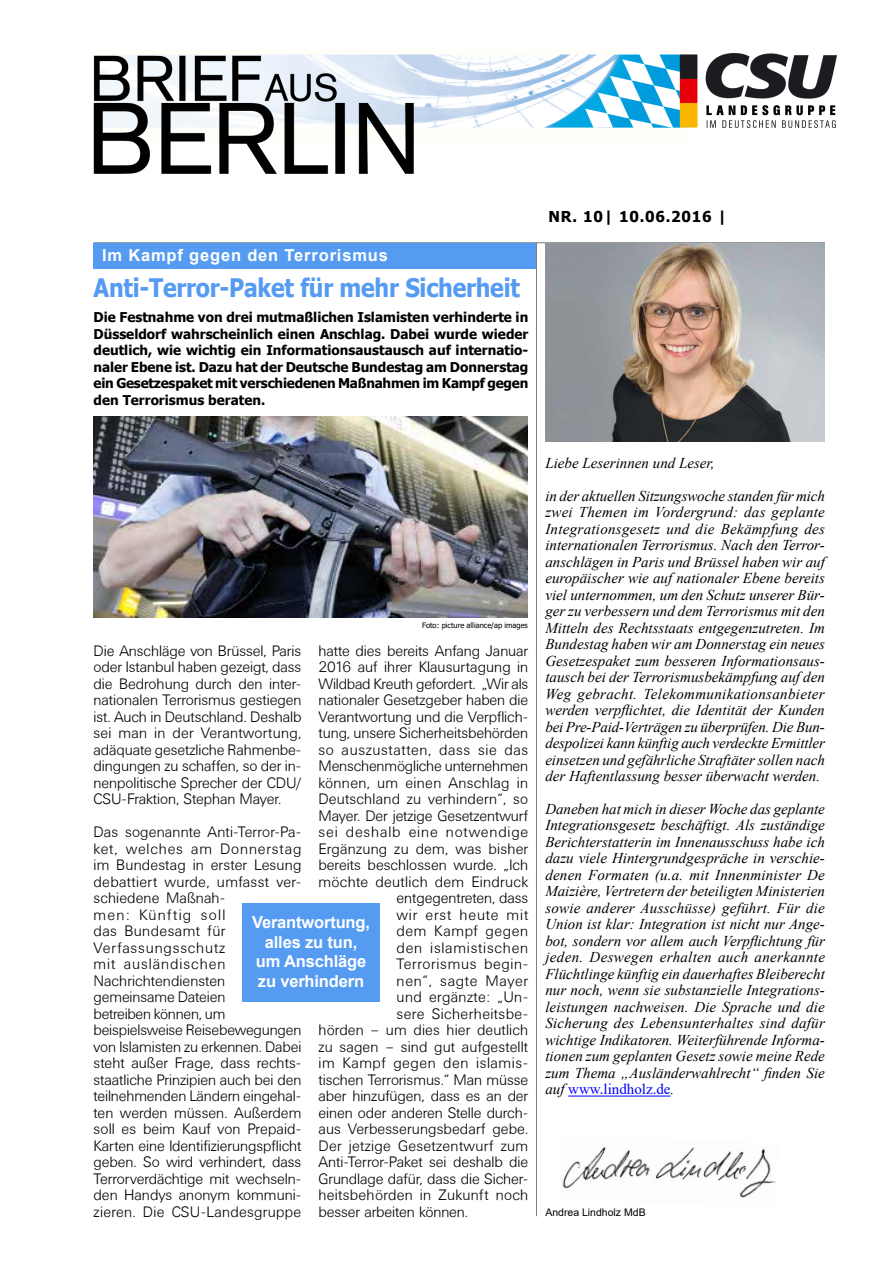
<style>
.page{position:relative;width:893px;height:1263px;background:#fff}
.page>*{position:absolute;margin:0;border:0;box-sizing:border-box;transform-origin:0 0}
._01_BaB_Überschrift{font:700 25.5px "Tahoma";letter-spacing:-.01em;color:#559bf2;scale:.9 1}
._14_BaB_Zitat_Text{font:700 16.5px/19.5px "Arial";letter-spacing:-.01em;color:#fff;text-align:center}
._01_BaB_Überschrift-2{font:700 16.5px "Arial";letter-spacing:.05em;color:#fff}
._06_BaB_1__Seite{font:italic 15px/16.5px "Times New Roman";color:#000;text-align:justify}
._04_BaB_Fließtext{font:300 15px/16.5px "Univers BSK";letter-spacing:-.005em;color:#000;text-align:justify}
._04_BaB_Fließtext-2{font:300 15px "Univers BSK";letter-spacing:.015em;color:#000}
._04_BaB_Fließtext-3{font:300 15px "Univers BSK";letter-spacing:.035em;color:#000}
._04_BaB_Fließtext-4{font:300 15px "Univers BSK";letter-spacing:.05em;color:#000}
._04_BaB_Fließtext-5{font:300 15px "Univers BSK";letter-spacing:.02em;color:#000}
._04_BaB_Fließtext-6{font:300 15px "Univers BSK";letter-spacing:.045em;color:#000}
._04_BaB_Fließtext-7{font:300 15px "Univers BSK";letter-spacing:.03em;color:#000}
._05_BaB_Datum{font:700 15px "Tahoma";letter-spacing:.05em;color:#000}
._03_BaB_Teaser{font:700 13.5px/16.5px "Tahoma";letter-spacing:-.015em;color:#000;text-align:justify}
._07_BaB_Name_MdB{font:10.5px "Arial";color:#000}
._13_BaB_Rechtevermer{font:7.5px "Tahoma";color:#000}
.s1{font-style:normal;color:#00f}
</style>
<div class="page">
<hr style="left:94px;top:242px;width:731px;height:1px;background:#7b7c7e">
<hr style="left:536px;top:242px;width:1px;height:974px;background:#7b7c7e">
<div style="left:94px;top:243px;width:442px;height:25px;background:#559bf2"></div>
<hr style="left:568px;top:1096px;width:103px;height:1px;background:#00f">
<img style="left:93px;top:416px;width:435px;height:202px">
<div style="left:242px;top:904px;width:138px;height:98px;background:#559bf2"></div>
<img style="left:94px;top:53px;width:743px;height:120px">
<img style="left:562px;top:1147px;width:214px;height:51px">
<img style="left:545px;top:243px;width:280px;height:198px">
<p class="_01_BaB_Überschrift-2" style="left:102px;top:244px;width:287px">Im Kampf gegen den Terrorismus</p>
<p class="_01_BaB_Überschrift" style="left:94px;top:270px;width:475px">Anti-Terror-Paket für mehr Sicherheit</p>
<p class="_03_BaB_Teaser" style="left:94px;top:310px;width:436px">Die Festnahme von drei mutmaßlichen Islamisten verhinderte in Düsseldorf wahrscheinlich einen Anschlag. Dabei wurde wieder deutlich, wie wichtig ein Informationsaustausch auf internatio&shy;naler Ebene ist. Dazu hat der Deutsche Bundestag am Donnerstag ein Gesetzespaket mit verschiedenen Maßnahmen im Kampf gegen den Terrorismus beraten.</p>
<p class="_05_BaB_Datum" style="left:549px;top:206px;width:180px">NR. 10| 10.06.2016 |</p>
<p class="_13_BaB_Rechtevermer" style="left:422px;top:620px;width:107px">Foto: picture alliance/ap images</p>
<p class="_04_BaB_Fließtext" style="left:318px;top:642px;width:211px">hatte dies bereits Anfang Januar</p>
<p class="_04_BaB_Fließtext" style="left:318px;top:659px;width:211px">2016 auf ihrer Klausurtagung in</p>
<p class="_04_BaB_Fließtext" style="left:318px;top:675px;width:211px">Wildbad Kreuth gefordert. „Wir als</p>
<p class="_04_BaB_Fließtext" style="left:318px;top:692px;width:211px">nationaler Gesetzgeber haben die</p>
<p class="_04_BaB_Fließtext" style="left:318px;top:708px;width:211px">Verantwortung und die Verpflich-</p>
<p class="_04_BaB_Fließtext" style="left:318px;top:725px;width:211px">tung, unsere Sicherheitsbehörden</p>
<p class="_04_BaB_Fließtext-3" style="left:318px;top:741px;width:211px">so auszustatten, dass sie das</p>
<p class="_04_BaB_Fließtext" style="left:318px;top:758px;width:211px">Menschenmögliche unternehmen</p>
<p class="_04_BaB_Fließtext-2" style="left:318px;top:774px;width:211px">können, um einen Anschlag in</p>
<p class="_04_BaB_Fließtext" style="left:318px;top:791px;width:211px">Deutschland zu verhindern“, so</p>
<p class="_04_BaB_Fließtext" style="left:318px;top:807px;width:211px">Mayer. Der jetzige Gesetzentwurf</p>
<p class="_04_BaB_Fließtext-4" style="left:318px;top:824px;width:211px">sei deshalb eine notwendige</p>
<p class="_04_BaB_Fließtext" style="left:318px;top:840px;width:211px">Ergänzung zu dem, was bisher</p>
<p class="_04_BaB_Fließtext" style="left:318px;top:857px;width:211px">bereits beschlossen wurde. „Ich</p>
<p class="_04_BaB_Fließtext-2" style="left:318px;top:873px;width:211px">möchte deutlich dem Eindruck</p>
<p class="_04_BaB_Fließtext" style="left:397px;top:890px;width:133px">entgegentreten, dass</p>
<p class="_04_BaB_Fließtext-4" style="left:397px;top:906px;width:133px">wir erst heute mit</p>
<p class="_04_BaB_Fließtext-3" style="left:397px;top:923px;width:133px">dem Kampf gegen</p>
<p class="_04_BaB_Fließtext-6" style="left:397px;top:939px;width:133px">den islamistischen</p>
<p class="_04_BaB_Fließtext-3" style="left:397px;top:956px;width:133px">Terrorismus begin-</p>
<p class="_04_BaB_Fließtext-6" style="left:397px;top:972px;width:133px">nen“, sagte Mayer</p>
<p class="_04_BaB_Fließtext-5" style="left:397px;top:989px;width:133px">und ergänzte: „Un-</p>
<p class="_04_BaB_Fließtext-5" style="left:397px;top:1005px;width:133px">sere Sicherheitsbe-</p>
<p class="_04_BaB_Fließtext" style="left:318px;top:1022px;width:211px">hörden – um dies hier deutlich</p>
<p class="_04_BaB_Fließtext" style="left:318px;top:1038px;width:211px">zu sagen – sind gut aufgestellt</p>
<p class="_04_BaB_Fließtext-7" style="left:318px;top:1055px;width:211px">im Kampf gegen den islamis-</p>
<p class="_04_BaB_Fließtext" style="left:318px;top:1071px;width:211px">tischen Terrorismus.“ Man müsse</p>
<p class="_04_BaB_Fließtext" style="left:318px;top:1088px;width:211px">aber hinzufügen, dass es an der</p>
<p class="_04_BaB_Fließtext" style="left:318px;top:1104px;width:211px">einen oder anderen Stelle durch-</p>
<p class="_04_BaB_Fließtext" style="left:318px;top:1121px;width:211px">aus Verbesserungsbedarf gebe.</p>
<p class="_04_BaB_Fließtext-2" style="left:318px;top:1137px;width:211px">Der jetzige Gesetzentwurf zum</p>
<p class="_04_BaB_Fließtext" style="left:318px;top:1154px;width:211px">Anti-Terror-Paket sei deshalb die</p>
<p class="_04_BaB_Fließtext" style="left:318px;top:1170px;width:211px">Grundlage dafür, dass die Sicher-</p>
<p class="_04_BaB_Fließtext-2" style="left:318px;top:1187px;width:211px">heitsbehörden in Zukunft noch</p>
<p class="_04_BaB_Fließtext" style="left:318px;top:1203px;width:151px">besser arbeiten können.</p>
<p class="_04_BaB_Fließtext" style="left:94px;top:642px;width:209px">Die Anschläge von Brüssel, Paris oder Istanbul haben gezeigt, dass die Bedrohung durch den inter&shy;nationalen Terrorismus gestiegen ist. Auch in Deutschland. Deshalb sei man in der Verantwortung, adäquate gesetzliche Rahmenbe&shy;dingungen zu schaffen, so der in&shy;nenpolitische Sprecher der CDU/ CSU-Fraktion, Stephan Mayer.</p>
<p class="_04_BaB_Fließtext" style="left:94px;top:824px;width:209px;text-align:left">Das sogenannte Anti-Terror-Pa&shy;ket, welches am Donnerstag im Bundestag in erster Lesung debattiert wurde, umfasst ver&shy;schiedene Maßnah-<br>men: Künftig soll<br>das Bundesamt für<br>Verfassungsschutz<br>mit ausländischen<br>Nachrichtendiensten gemeinsame Dateien<br>betreiben können, um beispielsweise Reisebewegungen von Islamisten zu erkennen. Dabei steht außer Frage, dass rechts&shy;staatliche Prinzipien auch bei den teilnehmenden Ländern eingehal&shy;ten werden müssen. Außerdem soll es beim Kauf von Prepaid-<br>Karten eine Identifizierungspflicht geben. So wird verhindert, dass<br>Terrorverdächtige mit wechseln&shy;den Handys anonym kommuni&shy;zieren. Die CSU-Landesgruppe</p>
<p class="_14_BaB_Zitat_Text" style="left:252px;top:913px;width:119px">Verantwortung, alles zu tun, um Anschläge zu verhindern</p>
<p class="_06_BaB_1__Seite" style="left:545px;top:454px;width:171px">Liebe Leserinnen und Leser,</p>
<p class="_06_BaB_1__Seite" style="left:545px;top:487px;width:281px">in der aktuellen Sitzungswoche standen für mich zwei Themen im Vordergrund: das geplante Integrationsgesetz und die Bekämpfung des internationalen Terrorismus. Nach den Terror&shy;anschlägen in Paris und Brüssel haben wir auf europäischer wie auf nationaler Ebene bereits viel unternommen, um den Schutz unserer Bür&shy;ger zu verbessern und dem Terrorismus mit den Mitteln des Rechtsstaats entgegenzutreten. Im Bundestag haben wir am Donnerstag ein neues Gesetzespaket zum besseren Informationsaus&shy;tausch bei der Terrorismusbekämpfung auf den Weg gebracht. Telekommunikationsanbieter werden verpflichtet, die Identität der Kunden bei Pre-Paid-Verträgen zu überprüfen. Die Bun&shy;despolizei kann künftig auch verdeckte Ermittler einsetzen und gefährliche Straftäter sollen nach der Haftentlassung besser überwacht werden.</p>
<p class="_06_BaB_1__Seite" style="left:545px;top:800px;width:281px">Daneben hat mich in dieser Woche das geplante Integrationsgesetz beschäftigt. Als zuständige Berichterstatterin im Innenausschuss habe ich dazu viele Hintergrundgespräche in verschie&shy;denen Formaten (u.a. mit Innenminister De Maizière, Vertretern der beteiligten Ministerien sowie anderer Ausschüsse) geführt. Für die Union ist klar: Integration ist nicht nur Ange&shy;bot, sondern vor allem auch Verpflichtung für jeden. Deswegen erhalten auch anerkannte Flüchtlinge künftig ein dauerhaftes Bleiberecht nur noch, wenn sie substanzielle Integrations&shy;leistungen nachweisen. Die Sprache und die Sicherung des Lebensunterhaltes sind dafür wichtige Indikatoren. Weiterführende Informa&shy;tionen zum geplanten Gesetz sowie meine Rede zum Thema „Ausländerwahlrecht“ finden Sie auf <span class="s1">www.lindholz.de</span>.</p>
<p class="_07_BaB_Name_MdB" style="left:545px;top:1205px;width:102px">Andrea Lindholz MdB</p>
</div>
